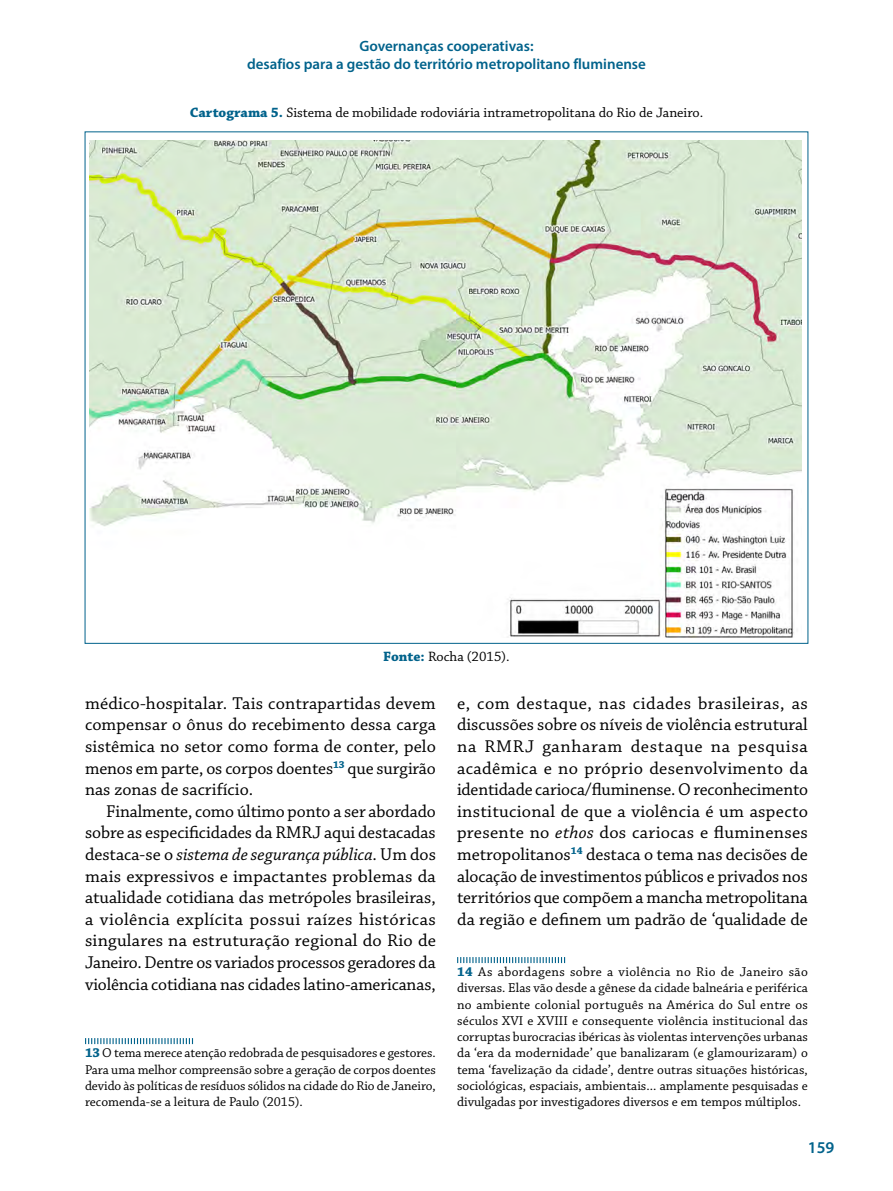
<style>
.page{position:relative;width:893px;height:1191px;background:#fff}
.page>*{position:absolute;margin:0;border:0;box-sizing:border-box;transform-origin:0 0}
.t1{font:18px/21.6px "Chaparral Pro";letter-spacing:-.005em;color:#000;text-align:justify}
.t2{font:600 16.5px "Myriad Pro";color:#00628b}
.t3{font:600 15px/18px "Myriad Pro";color:#00628b;text-align:center}
.t4{font:14.25px "Chaparral Pro";color:#000}
.t5{font:13.5px/16.2px "Chaparral Pro";color:#000;text-align:justify}
.s1{font-weight:700;color:#00628b}
.s2{font-style:italic}
</style>
<div class="page">
<img style="left:90px;top:141px;width:711px;height:496px">
<svg style="left:85px;top:1038px;width:108px;height:6px"></svg>
<svg style="left:457px;top:957px;width:108px;height:6px"></svg>
<p class="t3" style="left:247px;top:36px;width:400px">Governanças cooperativas:<br>desafios para a gestão do território metropolitano fluminense</p>
<p class="t4" style="left:190px;top:104px;width:515px"><span class="s1">Cartograma 5.</span> Sistema de mobilidade rodoviária intrametropolitana do Rio de Janeiro.</p>
<p class="t4" style="left:383px;top:648px;width:128px"><span class="s1">Fonte:</span> Rocha (2015).</p>
<p class="t1" style="left:85px;top:693px;width:352px">médico-hospitalar. Tais contrapartidas devem compensar o ônus do recebimento dessa carga sistêmica no setor como forma de conter, pelo menos em parte, os corpos doentes<sup>13</sup> que surgirão nas zonas de sacrifício.</p>
<p class="t1" style="left:85px;top:801px;width:352px;text-indent:21px">Finalmente, como último ponto a ser abordado sobre as especificidades da RMRJ aqui destacadas destaca-se o <span class="s2">sistema de segurança pública</span>. Um dos mais expressivos e impactantes problemas da atualidade cotidiana das metrópoles brasileiras, a violência explícita possui raízes históricas singulares na estruturação regional do Rio de Janeiro. Dentre os variados processos geradores da violência cotidiana nas cidades latino-americanas,</p>
<p class="t5" style="left:85px;top:1045px;width:352px"><span class="s1">13</span> O tema merece atenção redobrada de pesquisadores e gestores.<br>Para uma melhor compreensão sobre a geração de corpos doentes devido às políticas de resíduos sólidos na cidade do Rio de Janeiro, recomenda-se a leitura de Paulo (2015).</p>
<p class="t1" style="left:457px;top:693px;width:352px">e, com destaque, nas cidades brasileiras, as discussões sobre os níveis de violência estrutural na RMRJ ganharam destaque na pesquisa acadêmica e no próprio desenvolvimento da identidade carioca/fluminense. O reconhecimento institucional de que a violência é um aspecto presente no <span class="s2">ethos</span> dos cariocas e fluminenses metropolitanos<sup>14</sup> destaca o tema nas decisões de alocação de investimentos públicos e privados nos territórios que compõem a mancha metropolitana da região e definem um padrão de ‘qualidade de</p>
<p class="t5" style="left:457px;top:964px;width:352px"><span class="s1">14</span> As abordagens sobre a violência no Rio de Janeiro são diversas. Elas vão desde a gênese da cidade balneária e periférica no ambiente colonial português na América do Sul entre os séculos XVI e XVIII e consequente violência institucional das corruptas burocracias ibéricas às violentas intervenções urbanas da ‘era da modernidade’ que banalizaram (e glamourizaram) o tema ‘favelização da cidade’, dentre outras situações históricas, sociológicas, espaciais, ambientais... amplamente pesquisadas e divulgadas por investigadores diversos e em tempos múltiplos.</p>
<p class="t2" style="left:808px;top:1136px;width:28px">159</p>
</div>
